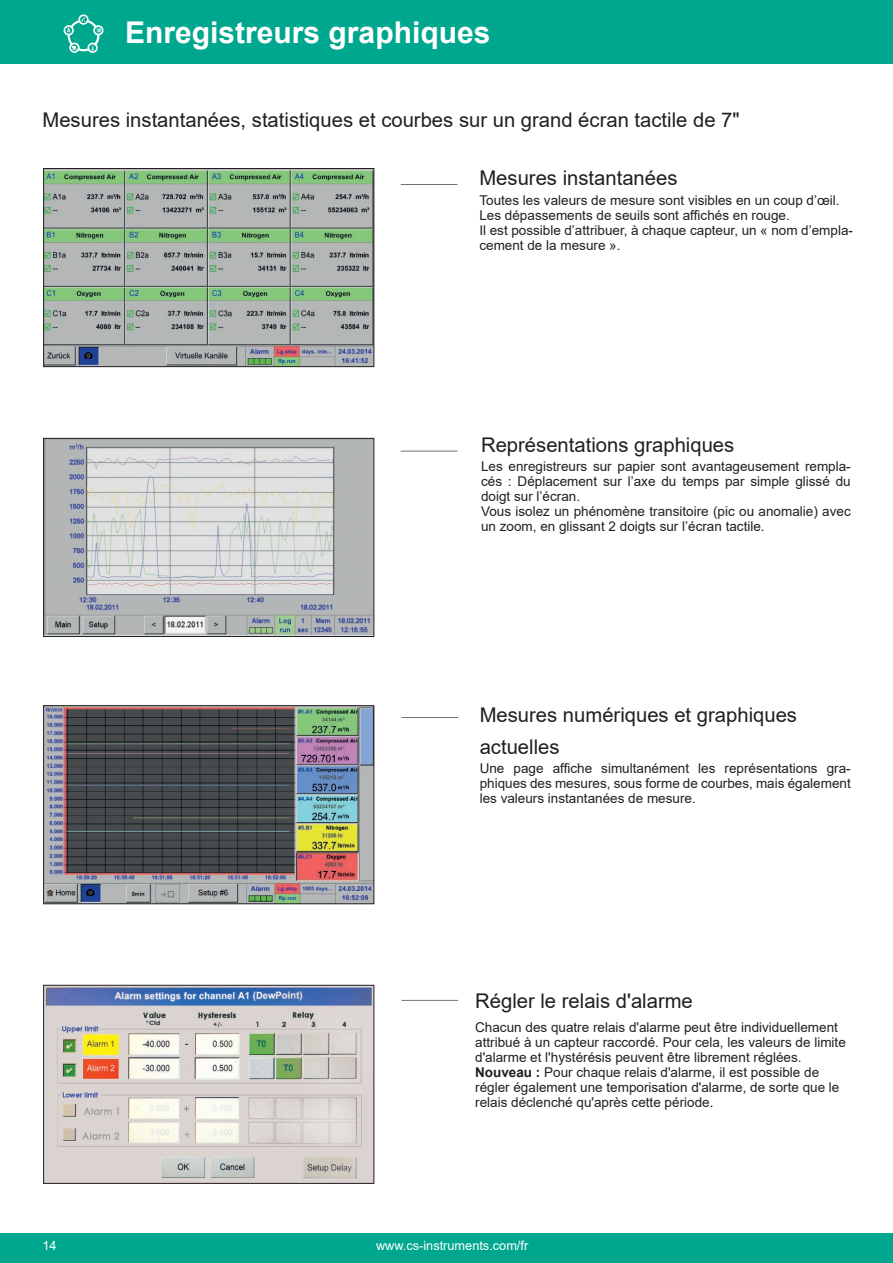
<style>
.page{position:relative;width:893px;height:1263px;background:#fff}
.page>*{position:absolute;margin:0;border:0;box-sizing:border-box;transform-origin:0 0}
.t1{font:700 30px "Arial";color:#fff}
.t2{font:20.25px/31.2px "Arial";color:#231f20}
.t3{font:13.5px/15px "Arial";color:#231f20}
.t4{font:12.75px "Arial";color:#fff}
.s1{font-weight:700}
</style>
<div class="page">
<div style="left:0;top:0;width:893px;height:64px;background:#00a78f"></div>
<div style="left:0;top:1233px;width:893px;height:30px;background:#00a78f"></div>
<svg style="left:401px;top:451px;width:56px;height:1px"></svg>
<svg style="left:401px;top:184px;width:56px;height:1px"></svg>
<svg style="left:401px;top:1000px;width:57px;height:1px"></svg>
<svg style="left:401px;top:717px;width:57px;height:1px"></svg>
<img style="left:45px;top:987px;width:327px;height:194px">
<div style="left:43px;top:985px;width:331px;height:198px;border:1px solid #231f20"></div>
<img style="left:45px;top:707px;width:327px;height:195px">
<div style="left:43px;top:705px;width:331px;height:199px;border:1px solid #231f20"></div>
<img style="left:45px;top:440px;width:327px;height:195px">
<div style="left:43px;top:438px;width:331px;height:199px;border:1px solid #231f20"></div>
<img style="left:45px;top:170px;width:327px;height:195px">
<div style="left:43px;top:168px;width:331px;height:199px;border:1px solid #231f20"></div>
<svg style="left:68px;top:19px;width:32px;height:32px"></svg>
<div style="left:70px;top:22px;width:27px;height:27px;background:#00a78f;border-radius:50%"></div>
<svg style="left:87px;top:43px;width:11px;height:10px"></svg>
<svg style="left:64px;top:14px;width:40px;height:22px"></svg>
<svg style="left:69px;top:43px;width:11px;height:10px"></svg>
<h1 class="t1" style="left:125px;top:11px;width:367px">Enregistreurs graphiques</h1>
<h2 class="t2" style="left:43px;top:104px;width:699px">Mesures instantanées, statistiques et courbes sur un grand écran tactile de 7"</h2>
<h2 class="t2" style="left:479px;top:162px;width:200px">Mesures instantanées</h2>
<p class="t3" style="left:479px;top:192px;width:375px">Toutes les valeurs de mesure sont visibles en un coup d’œil.<br>Les dépassements de seuils sont affichés en rouge.<br>Il est possible d’attribuer, à chaque capteur, un « nom d’empla&shy;cement de la mesure ».</p>
<h2 class="t2" style="left:481px;top:429px;width:255px">Représentations graphiques</h2>
<p class="t3" style="left:481px;top:459px;width:371px">Les enregistreurs sur papier sont avantageusement rempla&shy;cés : Déplacement sur l’axe du temps par simple glissé du doigt sur l’écran.<br>Vous isolez un phénomène transitoire (pic ou anomalie) avec un zoom, en glissant 2 doigts sur l’écran tactile.</p>
<h2 class="t2" style="left:480px;top:700px;width:319px">Mesures numériques et graphiques actuelles</h2>
<p class="t3" style="left:480px;top:761px;width:373px;text-align:justify">Une page affiche simultanément les représentations gra&shy;phiques des mesures, sous forme de courbes, mais également les valeurs instantanées de mesure.</p>
<h2 class="t2" style="left:475px;top:985px;width:219px">Régler le relais d'alarme</h2>
<p class="t3" style="left:475px;top:1019px;width:372px">Chacun des quatre relais d'alarme peut être individuellement attribué à un capteur raccordé. Pour cela, les valeurs de limite d'alarme et l'hystérésis peuvent être librement réglées.<br><span class="s1">Nouveau :</span> Pour chaque relais d'alarme, il est possible de régler également une temporisation d'alarme, de sorte que le relais déclenché qu'après cette période.</p>
<p class="t4" style="left:43px;top:1237px;width:16px">14</p>
<p class="t4" style="left:376px;top:1237px;width:154px">www.cs-instruments.com/fr</p>
</div>
